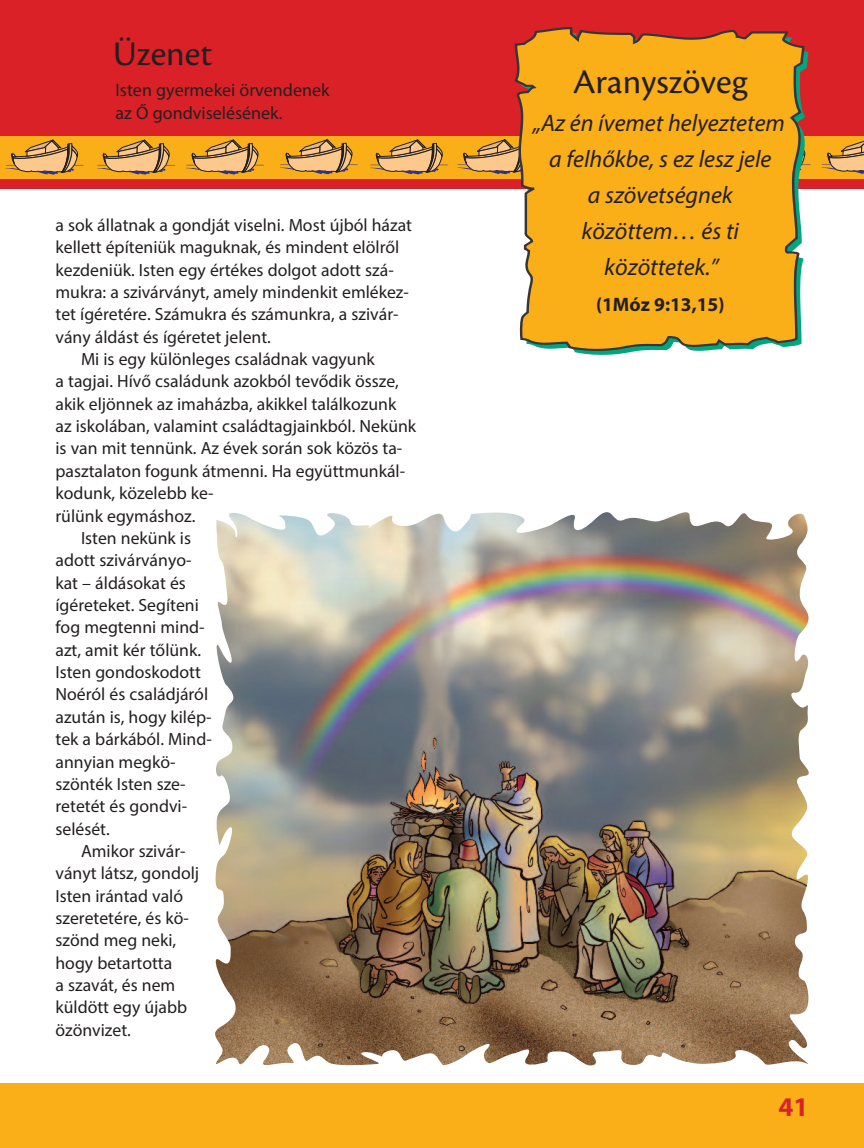
<style>
.page{position:relative;width:864px;height:1148px;background:#fff}
.page>*{position:absolute;margin:0;border:0;box-sizing:border-box;transform-origin:0 0}
.t1{font:36px "Cronos Pro";color:#231f20}
.t2{font:700 27px "Myriad Pro";color:#db2128}
.t3{font:italic 24px/36px "Myriad Pro";color:#231f20;text-align:center}
.t4{font:700 19.5px "Myriad Pro";color:#231f20}
.t5{font:18px/22.5px "Myriad Pro";color:#231f20}
.t6{font:17.7px "Myriad Pro";color:#231f20}
</style>
<div class="page">
<div style="left:0;top:0;width:864px;height:189px;background:#db2128"></div>
<div style="left:0;top:136px;width:864px;height:43px;background:#faaf18"></div>
<svg style="left:821px;top:140px;width:43px;height:34px"></svg>
<svg style="left:457px;top:140px;width:57px;height:34px"></svg>
<svg style="left:370px;top:140px;width:79px;height:34px"></svg>
<svg style="left:280px;top:140px;width:78px;height:34px"></svg>
<svg style="left:186px;top:140px;width:78px;height:34px"></svg>
<svg style="left:97px;top:140px;width:78px;height:35px"></svg>
<svg style="left:5px;top:140px;width:79px;height:35px"></svg>
<div style="left:0;top:1082px;width:864px;height:66px;background:#faaf18"></div>
<svg style="left:514px;top:27px;width:292px;height:325px"></svg>
<img style="left:215px;top:512px;width:594px;height:553px">
<h1 class="t1" style="left:113px;top:41px;width:101px">Üzenet</h1>
<p class="t5" style="left:116px;top:80px;width:215px">Isten gyermekei örvendenek az Ő gondviselésének.</p>
<p class="t6" style="left:56px;top:218px;width:358px">a sok állatnak a gondját viselni. Most újból házat</p>
<p class="t6" style="left:55px;top:241px;width:345px">kellett építeniük maguknak, és mindent elölről</p>
<p class="t6" style="left:55px;top:263px;width:340px">kezdeniük. Isten egy értékes dolgot adott szá-</p>
<p class="t6" style="left:55px;top:285px;width:355px">mukra: a szivárványt, amely mindenkit emlékez-</p>
<p class="t6" style="left:55px;top:308px;width:345px">tet ígéretére. Számukra és számunkra, a szivár-</p>
<p class="t6" style="left:55px;top:330px;width:217px">vány áldást és ígéretet jelent.</p>
<p class="t6" style="left:81px;top:352px;width:295px">Mi is egy különleges családnak vagyunk</p>
<p class="t6" style="left:55px;top:375px;width:345px">a tagjai. Hívő családunk azokból tevődik össze,</p>
<p class="t6" style="left:55px;top:397px;width:342px">akik eljönnek az imaházba, akikkel találkozunk</p>
<p class="t6" style="left:55px;top:419px;width:362px">az iskolában, valamint családtagjainkból. Nekünk</p>
<p class="t6" style="left:55px;top:442px;width:348px">is van mit tennünk. Az évek során sok közös ta-</p>
<p class="t6" style="left:55px;top:464px;width:351px">pasztalaton fogunk átmenni. Ha együttmunkál-</p>
<p class="t6" style="left:55px;top:486px;width:160px">kodunk, közelebb ke-</p>
<p class="t6" style="left:55px;top:509px;width:141px">rülünk egymáshoz.</p>
<p class="t6" style="left:81px;top:531px;width:112px">Isten nekünk is</p>
<p class="t6" style="left:55px;top:553px;width:137px">adott szivárványo-</p>
<p class="t6" style="left:55px;top:576px;width:132px">kat – áldásokat és</p>
<p class="t6" style="left:55px;top:598px;width:145px">ígéreteket. Segíteni</p>
<p class="t6" style="left:55px;top:621px;width:151px">fog megtenni mind-</p>
<p class="t6" style="left:55px;top:643px;width:147px">azt, amit kér tőlünk.</p>
<p class="t6" style="left:55px;top:665px;width:147px">Isten gondoskodott</p>
<p class="t6" style="left:55px;top:688px;width:154px">Noéról és családjáról</p>
<p class="t6" style="left:55px;top:710px;width:158px">azután is, hogy kilép-</p>
<p class="t6" style="left:55px;top:732px;width:158px">tek a bárkából. Mind-</p>
<p class="t6" style="left:55px;top:755px;width:122px">annyian megkö-</p>
<p class="t6" style="left:55px;top:777px;width:132px">szönték Isten sze-</p>
<p class="t6" style="left:55px;top:799px;width:133px">retetét és gondvi-</p>
<p class="t6" style="left:55px;top:822px;width:56px">selését.</p>
<p class="t6" style="left:81px;top:844px;width:106px">Amikor szivár-</p>
<p class="t6" style="left:55px;top:866px;width:145px">ványt látsz, gondolj</p>
<p class="t6" style="left:55px;top:889px;width:129px">Isten irántad való</p>
<p class="t6" style="left:55px;top:911px;width:135px">szeretetére, és kö-</p>
<p class="t6" style="left:55px;top:933px;width:122px">szönd meg neki,</p>
<p class="t6" style="left:55px;top:956px;width:118px">hogy betartotta</p>
<p class="t6" style="left:55px;top:978px;width:121px">a szavát, és nem</p>
<p class="t6" style="left:55px;top:1000px;width:133px">küldött egy újabb</p>
<p class="t6" style="left:55px;top:1023px;width:77px">özönvizet.</p>
<h1 class="t1" style="left:573px;top:68px;width:176px">Aranyszöveg</h1>
<h3 class="t3" style="left:533px;top:107px;width:253px">„Az én ívemet helyeztetem a felhőkbe, s ez lesz jele<br>a szövetségnek közöttem… és ti közöttetek.”</h3>
<p class="t4" style="left:596px;top:297px;width:130px">(1Móz 9:13,15)</p>
<h2 class="t2" style="left:779px;top:1096px;width:31px">41</h2>
</div>
